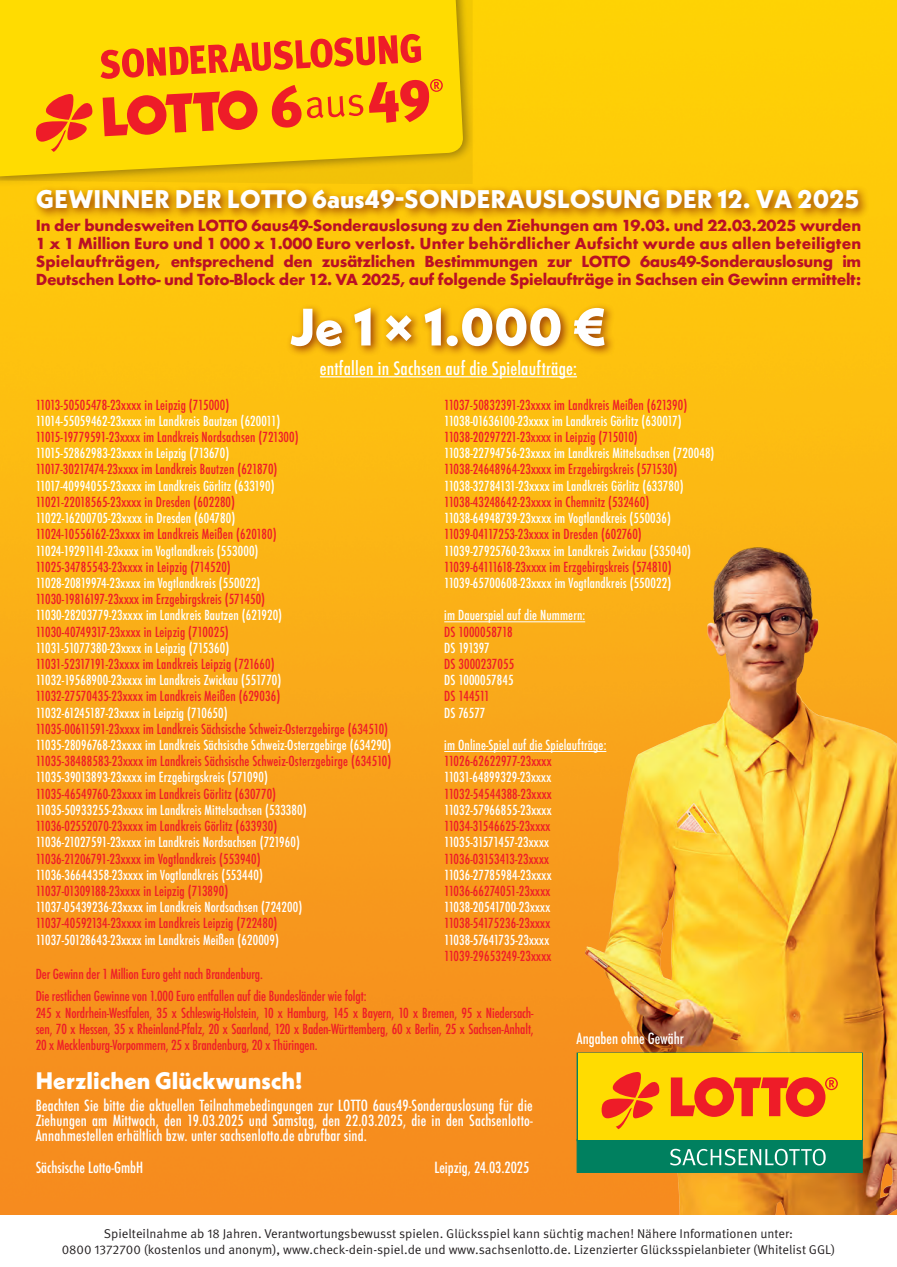
<style>
.page{position:relative;width:897px;height:1267px;background:#fff}
.page>*{position:absolute;margin:0;border:0;box-sizing:border-box;transform-origin:0 0}
.t1{font:800 52.5px "Neue Kabel";color:#fff}
.t2{font:800 25.5px "Neue Kabel";letter-spacing:.01em;color:#fff}
.t3{font:800 23.85px "Neue Kabel";letter-spacing:.005em;color:#fff}
.t4{font:500 condensed 18px "Futura";letter-spacing:.01em;color:#fff}
.t5{font:500 condensed 15px/15.1px "Futura";color:#fff;text-align:justify}
.t6{font:700 14.85px/18.1px "Futura";letter-spacing:-.02em;color:#ba0f25;text-align:justify}
.t7{font:500 condensed 13.5px/16.2px "Futura";letter-spacing:.01em;color:#ee1c28;text-align:justify}
.t8{font:500 condensed 13.5px/16.2px "Futura";letter-spacing:.01em;color:#fff}
.t9{font:500 condensed 13.5px/22.5px "Futura";letter-spacing:-.01em;color:#ee1c28}
.t10{font:12.75px/15.3px "Meta Pro Norm";color:#231f20;text-align:center}
.s1{color:#fff}
.s2{color:#ee1c28}
</style>
<div class="page">
<img style="left:0;top:0;width:896px;height:1215px">
<img style="left:555px;top:547px;width:341px;height:668px">
<div style="left:32px;top:185px;width:837px;height:35px;background:#720304;opacity:.7"></div>
<div style="left:285px;top:302px;width:330px;height:55px;background:#720304;opacity:.7"></div>
<hr style="left:444px;top:621px;width:141px;height:1px;background:#fff">
<hr style="left:444px;top:751px;width:162px;height:1px;background:#fff">
<hr style="left:320px;top:376px;width:257px;height:1px;background:#fff">
<svg style="left:576px;top:1052px;width:286px;height:120px"></svg>
<div style="left:0;top:0;width:479px;height:190px;background:#feca08"></div>
<svg style="left:0;top:0;width:472px;height:184px;fill:#f2c108"></svg>
<svg style="left:0;top:0;width:463px;height:179px;fill:#ffdc01"></svg>
<svg style="left:36px;top:94px;width:57px;height:58px"></svg>
<svg style="left:100px;top:34px;width:343px;height:102px"></svg>
<p class="t2" style="left:36px;top:183px;width:824px">GEWINNER DER LOTTO 6aus49-SONDERAUSLOSUNG DER 12. VA 2025</p>
<p class="t6" style="left:36px;top:216px;width:827px">In der bundesweiten LOTTO 6aus49-Sonderauslosung zu den Ziehungen am 19.03. und 22.03.2025 wurden 1 x 1 Million Euro und 1 000 x 1.000 Euro verlost. Unter behördlicher Aufsicht wurde aus allen beteiligten Spielaufträgen, entsprechend den zusätzlichen Bestimmungen zur LOTTO 6aus49-Sonderauslosung im Deutschen Lotto- und Toto-Block der 12. VA 2025, auf folgende Spielaufträge in Sachsen ein Gewinn ermittelt:</p>
<p class="t1" style="left:290px;top:294px;width:319px">Je 1 × 1.000 €</p>
<p class="t4" style="left:320px;top:356px;width:259px">entfallen in Sachsen auf die Spielaufträge:</p>
<p class="t7" style="left:36px;top:396px;width:357px;text-align:left">11013-50505478-23xxxx in Leipzig (715000)<br><span class="s1">11014-55059462-23xxxx im Landkreis Bautzen (620011)<br></span>11015-19779591-23xxxx im Landkreis Nordsachsen (721300)<br><span class="s1">11015-52862983-23xxxx in Leipzig (713670)<br></span>11017-30217474-23xxxx im Landkreis Bautzen (621870)<br><span class="s1">11017-40994055-23xxxx im Landkreis Görlitz (633190)<br></span>11021-22018565-23xxxx in Dresden (602280)<br><span class="s1">11022-16200705-23xxxx in Dresden (604780)<br></span>11024-10556162-23xxxx im Landkreis Meißen (620180)<br><span class="s1">11024-19291141-23xxxx im Vogtlandkreis (553000)<br></span>11025-34785543-23xxxx in Leipzig (714520)<br><span class="s1">11028-20819974-23xxxx im Vogtlandkreis (550022)<br></span>11030-19816197-23xxxx im Erzgebirgskreis (571450)<br><span class="s1">11030-28203779-23xxxx im Landkreis Bautzen (621920)<br></span>11030-40749317-23xxxx in Leipzig (710025)<br><span class="s1">11031-51077380-23xxxx in Leipzig (715360)<br></span>11031-52317191-23xxxx im Landkreis Leipzig (721660)<br><span class="s1">11032-19568900-23xxxx im Landkreis Zwickau (551770)<br></span>11032-27570435-23xxxx im Landkreis Meißen (629036)<br><span class="s1">11032-61245187-23xxxx in Leipzig (710650)<br></span>11035-00611591-23xxxx im Landkreis Sächsische Schweiz-Osterzgebirge (634510)<br><span class="s1">11035-28096768-23xxxx im Landkreis Sächsische Schweiz-Osterzgebirge (634290)<br></span>11035-38488583-23xxxx im Landkreis Sächsische Schweiz-Osterzgebirge (634510)<br><span class="s1">11035-39013893-23xxxx im Erzgebirgskreis (571090)<br></span>11035-46549760-23xxxx im Landkreis Görlitz (630770)<br><span class="s1">11035-50933255-23xxxx im Landkreis Mittelsachsen (533380)<br></span>11036-02552070-23xxxx im Landkreis Görlitz (633930)<br><span class="s1">11036-21027591-23xxxx im Landkreis Nordsachsen (721960)<br></span>11036-21206791-23xxxx im Vogtlandkreis (553940)<br><span class="s1">11036-36644358-23xxxx im Vogtlandkreis (553440)<br></span>11037-01309188-23xxxx in Leipzig (713890)<br><span class="s1">11037-05439236-23xxxx im Landkreis Nordsachsen (724200)<br></span>11037-40592134-23xxxx im Landkreis Leipzig (722480)<br><span class="s1">11037-50128643-23xxxx im Landkreis Meißen (620009)</span></p>
<p class="t8" style="left:444px;top:396px;width:272px"><span class="s2">11037-50832391-23xxxx im Landkreis Meißen (621390)<br></span>11038-01636100-23xxxx im Landkreis Görlitz (630017)<br><span class="s2">11038-20297221-23xxxx in Leipzig (715010)<br></span>11038-22794756-23xxxx im Landkreis Mittelsachsen (720048)<br><span class="s2">11038-24648964-23xxxx im Erzgebirgskreis (571530)<br></span>11038-32784131-23xxxx im Landkreis Görlitz (633780)<br><span class="s2">11038-43248642-23xxxx in Chemnitz (532460)<br></span>11038-64948739-23xxxx im Vogtlandkreis (550036)<br><span class="s2">11039-04117253-23xxxx in Dresden (602760)<br></span>11039-27925760-23xxxx im Landkreis Zwickau (535040)<br><span class="s2">11039-64111618-23xxxx im Erzgebirgskreis (574810)<br></span>11039-65700608-23xxxx im Vogtlandkreis (550022)</p>
<p class="t8" style="left:444px;top:607px;width:142px">im Dauerspiel auf die Nummern:<br><span class="s2">DS 1000058718<br></span>DS 191397<br><span class="s2">DS 3000237055<br></span>DS 1000057845<br><span class="s2">DS 144511<br></span>DS 76577</p>
<p class="t8" style="left:444px;top:737px;width:164px">im Online-Spiel auf die Spielaufträge:<br><span class="s2">11026-62622977-23xxxx<br></span>11031-64899329-23xxxx<br><span class="s2">11032-54544388-23xxxx<br></span>11032-57966855-23xxxx<br><span class="s2">11034-31546625-23xxxx<br></span>11035-31571457-23xxxx<br><span class="s2">11036-03153413-23xxxx<br></span>11036-27785984-23xxxx<br><span class="s2">11036-66274051-23xxxx<br></span>11038-20541700-23xxxx<br><span class="s2">11038-54175236-23xxxx<br></span>11038-57641735-23xxxx<br><span class="s2">11039-29653249-23xxxx</span></p>
<p class="t9" style="left:36px;top:962px;width:332px">Der Gewinn der 1 Million Euro geht nach Brandenburg.<br>Die restlichen Gewinne von 1.000 Euro entfallen auf die Bundesländer wie folgt:</p>
<p class="t7" style="left:36px;top:1004px;width:499px">245 x Nordrhein-Westfalen, 35 x Schleswig-Holstein, 10 x Hamburg, 145 x Bayern, 10 x Bremen, 95 x Niedersach&shy;sen, 70 x Hessen, 35 x Rheinland-Pfalz, 20 x Saarland, 120 x Baden-Württemberg, 60 x Berlin, 25 x Sachsen-Anhalt, 20 x Mecklenburg-Vorpommern, 25 x Brandenburg, 20 x Thüringen.</p>
<p class="t3" style="left:36px;top:1065px;width:268px">Herzlichen Glückwunsch!</p>
<p class="t5" style="left:36px;top:1097px;width:498px">Beachten Sie bitte die aktuellen Teilnahmebedingungen zur LOTTO 6aus49-Sonderauslosung für die Ziehungen am Mittwoch, den 19.03.2025 und Samstag, den 22.03.2025, die in den Sachsenlotto-Annahmestellen erhältlich bzw. unter sachsenlotto.de abrufbar sind.</p>
<p class="t5" style="left:36px;top:1159px;width:109px">Sächsische Lotto-GmbH</p>
<p class="t5" style="left:434px;top:1159px;width:96px">Leipzig, 24.03.2025</p>
<p class="t5" style="left:576px;top:1030px;width:109px">Angaben ohne Gewähr</p>
<p class="t10" style="left:62px;top:1225px;width:775px">Spielteilnahme ab 18 Jahren. Verantwortungsbewusst spielen. Glücksspiel kann süchtig machen! Nähere Informationen unter:<br>0800 1372700 (kostenlos und anonym), www.check-dein-spiel.de und www.sachsenlotto.de. Lizenzierter Glücksspielanbieter (Whitelist GGL)</p>
</div>
